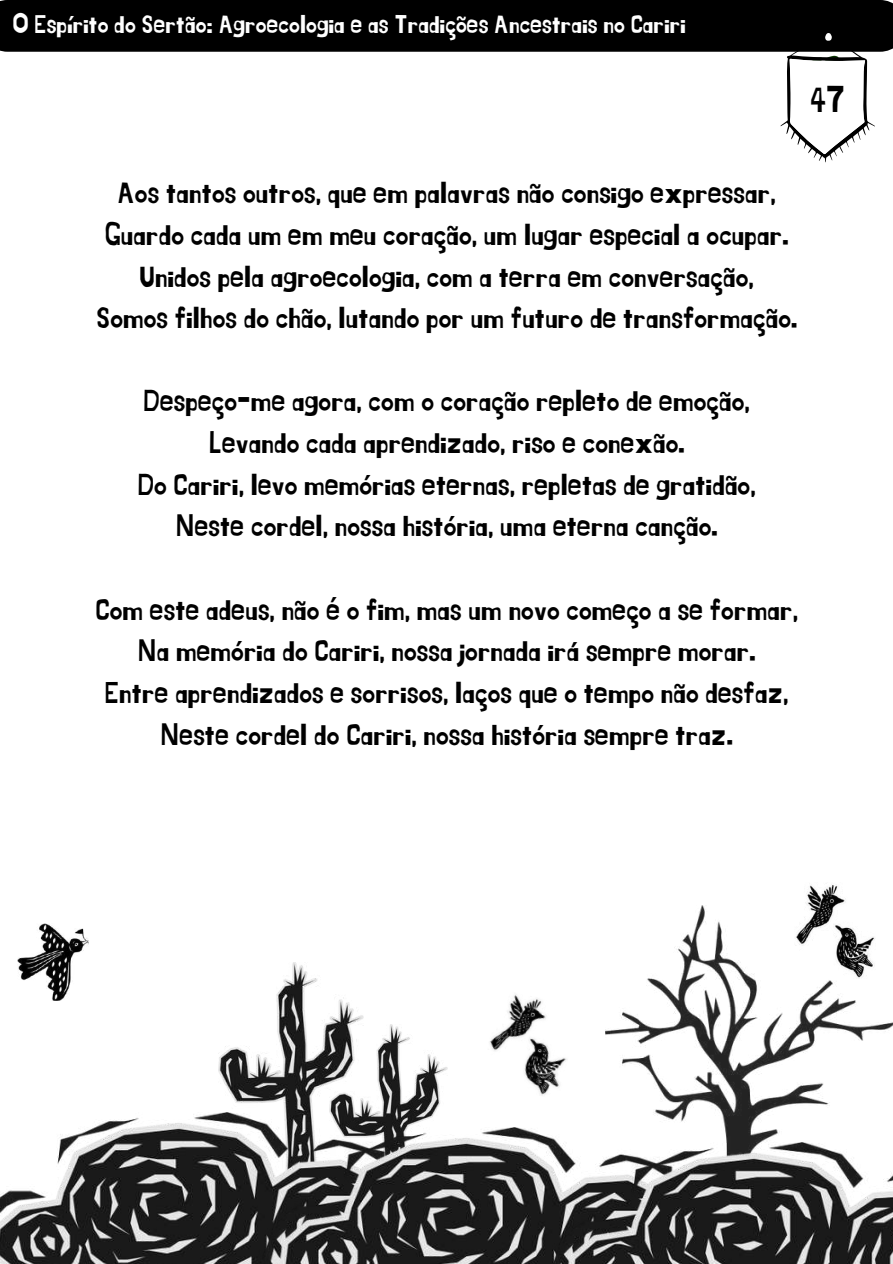
<style>
.page{position:relative;width:893px;height:1264px;background:#fff}
.page>*{position:absolute;margin:0;border:0;box-sizing:border-box;transform-origin:0 0}
.t1{font:37.5px "Jingleberry";color:#093400}
.t2{font:37.5px "Jingleberry";color:#000}
.t3{font:30px/41.7px "Jingleberry";color:#000;text-align:center}
.t4{font:25.5px "Jingleberry";color:#fff}
</style>
<div class="page">
<div style="left:0;top:0;width:892px;height:52px;background:#000"></div>
<svg style="left:780px;top:30px;width:95px;height:132px"></svg>
<img style="left:364px;top:1024px;width:83px;height:100px">
<img style="left:219px;top:962px;width:145px;height:150px">
<img style="left:0;top:1112px;width:414px;height:151px">
<img style="left:258px;top:1127px;width:299px;height:136px">
<img style="left:605px;top:905px;width:287px;height:237px">
<img style="left:546px;top:1142px;width:346px;height:121px">
<img style="left:490px;top:994px;width:77px;height:102px">
<img style="left:794px;top:884px;width:81px;height:94px">
<img style="left:18px;top:923px;width:71px;height:77px">
<p class="t4" style="left:12px;top:12px;width:675px">O Espírito do Sertão: Agroecologia e as Tradições Ancestrais no Cariri</p>
<p class="t1" style="left:810px;top:54px;width:34px">12</p>
<p class="t2" style="left:809px;top:82px;width:36px">47</p>
<p class="t3" style="left:96px;top:173px;width:702px">Aos tantos outros, que em palavras não consigo expressar, Guardo cada um em meu coração, um lugar especial a ocupar.<br>Unidos pela agroecologia, com a terra em conversação,<br>Somos filhos do chão, lutando por um futuro de transformação.</p>
<p class="t3" style="left:138px;top:381px;width:619px">Despeço-me agora, com o coração repleto de emoção, Levando cada aprendizado, riso e conexão.<br>Do Cariri, levo memórias eternas, repletas de gratidão, Neste cordel, nossa história, uma eterna canção.</p>
<p class="t3" style="left:95px;top:590px;width:704px">Com este adeus, não é o fim, mas um novo começo a se formar, Na memória do Cariri, nossa jornada irá sempre morar.<br>Entre aprendizados e sorrisos, laços que o tempo não desfaz, Neste cordel do Cariri, nossa história sempre traz.</p>
</div>
